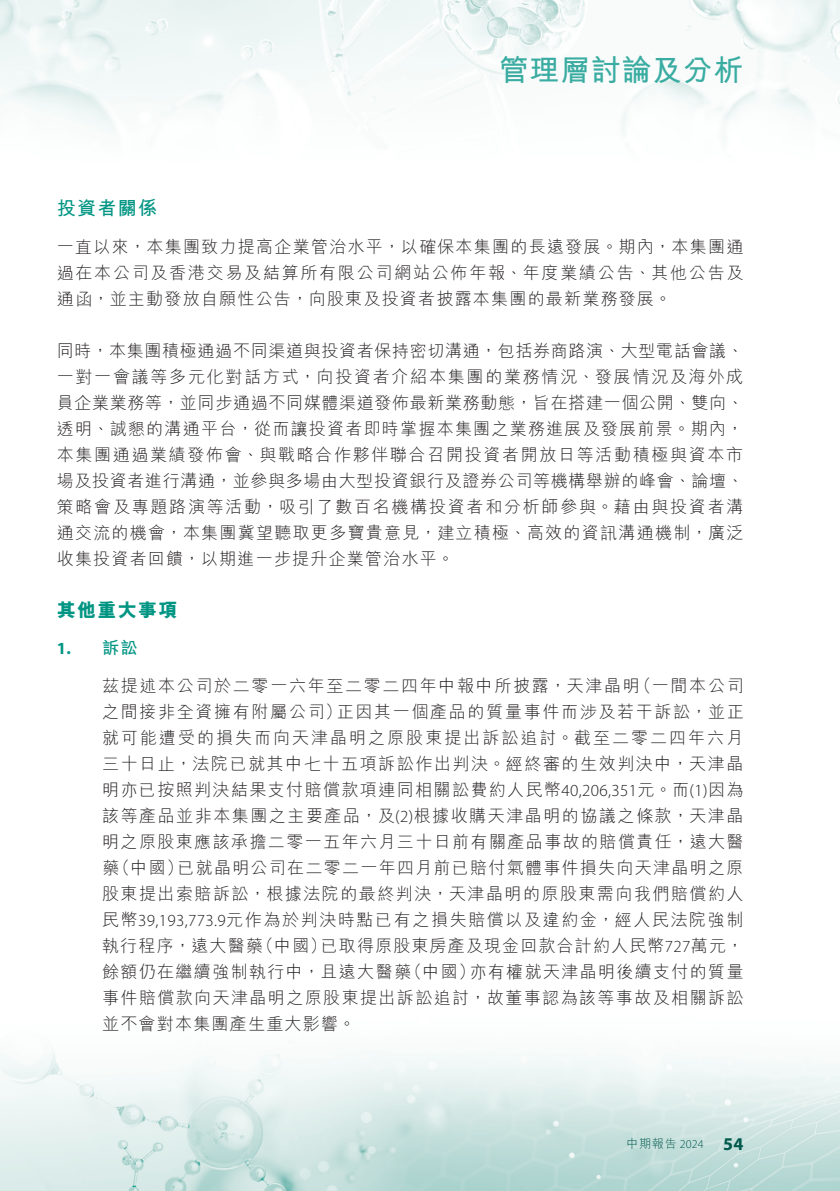
<style>
.page{position:relative;width:840px;height:1191px;background:#fff}
.page>*{position:absolute;margin:0;border:0;box-sizing:border-box;transform-origin:0 0}
.t1{font:700 30px "M Hei HK";letter-spacing:.02em;color:#3aaca1}
.t2{font:800 19px "M Hei HK";letter-spacing:.07em;color:#009583}
.t3{font:700 19px "M Hei HK";letter-spacing:.07em;color:#009583}
.t4{font:700 18px "Myriad Pro";color:#00594d}
.t5{font:300 17px/26px "M Hei HK";letter-spacing:.085em;color:#231f20;text-align:justify}
.t6{font:300 17px "M Hei HK";letter-spacing:.115em;color:#231f20}
.t7{font:300 17px "M Hei HK";letter-spacing:.065em;color:#231f20}
.t8{font:700 17px "M Hei HK";color:#009583}
.t9{font:700 17px "Myriad Pro";color:#009583}
.t10{font:300 12px "M Hei HK";color:#00594d}
.s1{font-family:"Myriad Pro"}
</style>
<div class="page">
<img style="left:0;top:0;width:839px;height:1191px">
<h1 class="t1" style="left:498px;top:48px;width:246px">管理層討論及分析</h1>
<p class="t3" style="left:57px;top:195px;width:102px">投資者關係</p>
<p class="t5" style="left:57px;top:233px;width:687px">一直以來，本集團致力提高企業管治水平，以確保本集團的長遠發展。期內，本集團通過在本公司及香港交易及結算所有限公司網站公佈年報、年度業績公告、其他公告及通函，並主動發放自願性公告，向股東及投資者披露本集團的最新業務發展。</p>
<p class="t5" style="left:57px;top:337px;width:688px">同時，本集團積極通過不同渠道與投資者保持密切溝通，包括券商路演、大型電話會議、一對一會議等多元化對話方式，向投資者介紹本集團的業務情況、發展情況及海外成員企業業務等，並同步通過不同媒體渠道發佈最新業務動態，旨在搭建一個公開、雙向、透明、誠懇的溝通平台，從而讓投資者即時掌握本集團之業務進展及發展前景。期內，本集團通過業績發佈會、與戰略合作夥伴聯合召開投資者開放日等活動積極與資本市場及投資者進行溝通，並參與多場由大型投資銀行及證券公司等機構舉辦的峰會、論壇、策略會及專題路演等活動，吸引了數百名機構投資者和分析師參與。藉由與投資者溝通交流的機會，本集團冀望聽取更多寶貴意見，建立積極、高效的資訊溝通機制，廣泛收集投資者回饋，以期進一步提升企業管治水平。</p>
<p class="t2" style="left:57px;top:600px;width:122px">其他重大事項</p>
<p class="t8" style="left:102px;top:635px;width:37px">訴訟</p>
<p class="t9" style="left:57px;top:637px;width:16px">1.</p>
<p class="t5" style="left:634px;top:672px;width:111px">（一間本公司</p>
<p class="t5" style="left:336px;top:672px;width:408px;text-indent:-234px">茲提述本公司於二零一六年至二零二四年中報中所披露，天津晶明<br>正因其一個產品的質量事件而涉及若干訴訟，並正</p>
<p class="t5" style="left:102px;top:698px;width:241px">之間接非全資擁有附屬公司）</p>
<p class="t6" style="left:102px;top:728px;width:642px">就可能遭受的損失而向天津晶明之原股東提出訴訟追討。截至二零二四年六月</p>
<p class="t5" style="left:102px;top:750px;width:642px">三十日止，法院已就其中七十五項訴訟作出判決。經終審的生效判決中，天津晶</p>
<p class="t5" style="left:102px;top:776px;width:642px">明亦已按照判決結果支付賠償款項連同相關訟費約人民幣<span class="s1">40,206,351</span>元。而 <span class="s1">)1(</span> 因為</p>
<p class="t5" style="left:102px;top:802px;width:642px">該等產品並非本集團之主要產品，及 <span class="s1">)2(</span> 根據收購天津晶明的協議之條款，天津晶</p>
<p class="t5" style="left:102px;top:828px;width:642px">明之原股東應該承擔二零一五年六月三十日前有關產品事故的賠償責任，遠大醫</p>
<p class="t5" style="left:177px;top:854px;width:567px">已就晶明公司在二零二一年四月前已賠付氣體事件損失向天津晶明之原</p>
<p class="t5" style="left:113px;top:854px;width:72px">（中國）</p>
<p class="t5" style="left:102px;top:854px;width:18px">藥</p>
<p class="t5" style="left:102px;top:880px;width:642px">股東提出索賠訴訟，根據法院的最終判決，天津晶明的原股東需向我們賠償約人</p>
<p class="t5" style="left:102px;top:906px;width:642px">民幣<span class="s1">39,193,773.9</span>元作為於判決時點已有之損失賠償以及違約金，經人民法院強制</p>
<p class="t7" style="left:320px;top:936px;width:424px">已取得原股東房產及現金回款合計約人民幣<span class="s1">727</span>萬元，</p>
<p class="t5" style="left:257px;top:932px;width:71px">（中國）</p>
<p class="t7" style="left:102px;top:936px;width:162px">執行程序，遠大醫藥</p>
<p class="t5" style="left:102px;top:958px;width:642px;text-align:left">餘額仍在繼續強制執行中，且遠大醫藥<br>事件賠償款向天津晶明之原股東提出訴訟追討，故董事認為該等事故及相關訴訟並不會對本集團產生重大影響。</p>
<p class="t5" style="left:469px;top:958px;width:275px">亦有權就天津晶明後續支付的質量</p>
<p class="t5" style="left:405px;top:958px;width:72px">（中國）</p>
<p class="t10" style="left:626px;top:1137px;width:79px">中期報告 <span class="s1">2024</span></p>
<p class="t4" style="left:722px;top:1132px;width:22px">54</p>
</div>
